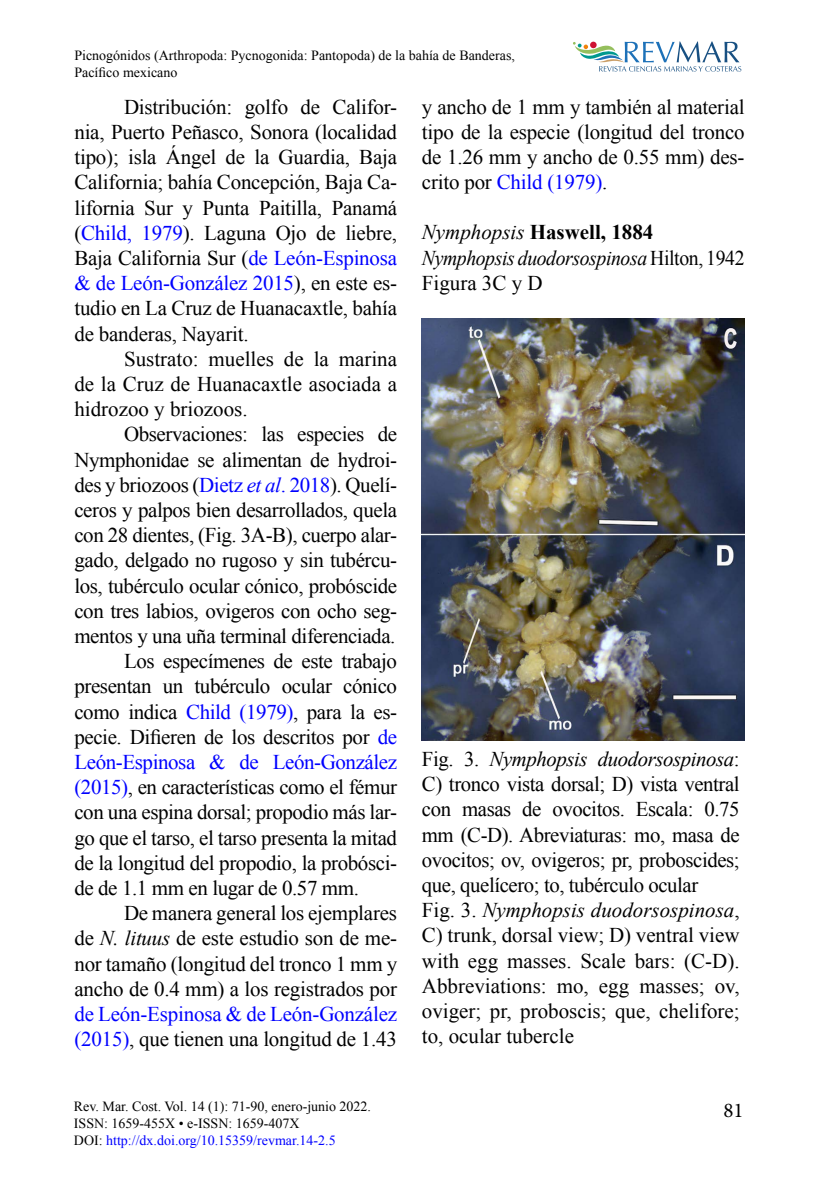
<style>
.page{position:relative;width:819px;height:1197px;background:#fff}
.page>*{position:absolute;margin:0;border:0;box-sizing:border-box;transform-origin:0 0}
.t1{font:21px/25.2px "Times New Roman";letter-spacing:-.02em;color:#000;text-align:justify}
.t2{font:21px/25.2px "Times New Roman";letter-spacing:-.01em;color:#00f}
.t3{font:italic 21px/25.2px "Times New Roman";letter-spacing:-.02em;color:#000}
.t4{font:21px "Minion Pro";color:#000}
.t5{font:14px/16.8px "Times New Roman";color:#000}
.s1{color:#00f}
.s2{font-style:italic;color:#00f}
.s3{font-style:italic}
.s4{color:#000}
.s5{font-weight:700;font-style:normal}
.s6{font-style:normal}
</style>
<div class="page">
<svg style="left:573px;top:41px;width:168px;height:31px"></svg>
<img style="left:422px;top:319px;width:323px;height:422px">
<p class="t5" style="left:74px;top:47px;width:442px">Picnogónidos (Arthropoda: Pycnogonida: Pantopoda) de la bahía de Banderas,<br>Pacífico mexicano</p>
<p class="t1" style="left:74px;top:94px;width:324px;text-indent:50px">Distribución: golfo de Califor&shy;nia, Puerto Peñasco, Sonora (localidad tipo); isla Ángel de la Guardia, Baja California; bahía Concepción, Baja Ca&shy;lifornia Sur y Punta Paitilla, Panamá (<span class="s1">Child, 1979</span>). Laguna Ojo de liebre, Baja California Sur (<span class="s1">de León-Espinosa &amp; de León-González 2015</span>), en este es&shy;tudio en La Cruz de Huanacaxtle, bahía de banderas, Nayarit.</p>
<p class="t1" style="left:74px;top:346px;width:324px;text-indent:50px">Sustrato: muelles de la marina de la Cruz de Huanacaxtle asociada a hidrozoo y briozoos.</p>
<p class="t1" style="left:124px;top:421px;width:275px">Observaciones: las especies de</p>
<p class="t1" style="left:74px;top:447px;width:324px">Nymphonidae se alimentan de hydroi-</p>
<p class="t1" style="left:74px;top:472px;width:324px">des y briozoos (<span class="s1">Dietz</span> <span class="s2">et al</span><span class="s1">. 2018</span>). Quelí-</p>
<p class="t1" style="left:74px;top:497px;width:324px">ceros y palpos bien desarrollados, quela</p>
<p class="t1" style="left:74px;top:522px;width:324px">con 28 dientes, (Fig. 3A-B), cuerpo alar-</p>
<p class="t1" style="left:74px;top:547px;width:324px">gado, delgado no rugoso y sin tubércu-</p>
<p class="t1" style="left:74px;top:573px;width:324px">los, tubérculo ocular cónico, probóscide</p>
<p class="t1" style="left:74px;top:598px;width:324px">con tres labios, ovigeros con ocho seg-</p>
<p class="t1" style="left:74px;top:623px;width:323px">mentos y una uña terminal diferenciada.</p>
<p class="t1" style="left:124px;top:648px;width:275px">Los especímenes de este trabajo</p>
<p class="t1" style="left:74px;top:673px;width:324px">presentan un tubérculo ocular cónico</p>
<p class="t1" style="left:74px;top:699px;width:324px">como indica <span class="s1">Child (1979)</span>, para la es-</p>
<p class="t1" style="left:74px;top:724px;width:324px">pecie. Difieren de los descritos por <span class="s1">de</span></p>
<p class="t2" style="left:74px;top:749px;width:324px">León-Espinosa &amp; de León-González</p>
<p class="t1" style="left:74px;top:774px;width:324px"><span class="s1">(2015)</span>, en características como el fémur</p>
<p class="t1" style="left:74px;top:799px;width:324px">con una espina dorsal; propodio más lar-</p>
<p class="t1" style="left:74px;top:825px;width:324px">go que el tarso, el tarso presenta la mitad</p>
<p class="t1" style="left:74px;top:850px;width:324px">de la longitud del propodio, la probósci-</p>
<p class="t1" style="left:74px;top:875px;width:286px">de de 1.1 mm en lugar de 0.57 mm.</p>
<p class="t1" style="left:124px;top:900px;width:275px">De manera general los ejemplares</p>
<p class="t1" style="left:74px;top:925px;width:324px">de <span class="s3">N. lituus</span> de este estudio son de me-</p>
<p class="t1" style="left:74px;top:951px;width:324px">nor tamaño (longitud del tronco 1 mm y</p>
<p class="t1" style="left:74px;top:976px;width:324px">ancho de 0.4 mm) a los registrados por</p>
<p class="t2" style="left:74px;top:1001px;width:324px">de León-Espinosa &amp; de León-González (2015)<span class="s4">, que tienen una longitud de 1.43</span></p>
<p class="t5" style="left:74px;top:1098px;width:299px">Rev. Mar. Cost. Vol. 14 (1): 71-90, enero-junio 2022.<br>ISSN: 1659-455X • e-ISSN: 1659-407X<br>DOI: <span class="s1">http://dx.doi.org/10.15359/revmar.14-2.5</span></p>
<p class="t1" style="left:422px;top:94px;width:324px">y ancho de 1 mm y también al material tipo de la especie (longitud del tronco de 1.26 mm y ancho de 0.55 mm) des&shy;crito por <span class="s1">Child (1979)</span>.</p>
<p class="t3" style="left:422px;top:219px;width:324px">Nymphopsis <span class="s5">Haswell, 1884<br></span>Nymphopsis duodorsospinosa <span class="s6">Hilton, 1942<br>Figura 3C y D</span></p>
<p class="t1" style="left:422px;top:746px;width:319px;text-align:left">Fig. 3. <span class="s3">Nymphopsis duodorsospinosa</span>:<br>C) tronco vista dorsal; D) vista ventral con masas de ovocitos. Escala: 0.75 mm (C-D). Abreviaturas: mo, masa de ovocitos; ov, ovigeros; pr, proboscides; que, quelícero; to, tubérculo ocular<br>Fig. 3. <span class="s3">Nymphopsis duodorsospinosa</span>, C) trunk, dorsal view; D) ventral view with egg masses. Scale bars: (C-D).<br>Abbreviations: mo, egg masses; ov, oviger; pr, proboscis; que, chelifore; to, ocular tubercle</p>
<p class="t4" style="left:723px;top:1096px;width:22px">81</p>
</div>
